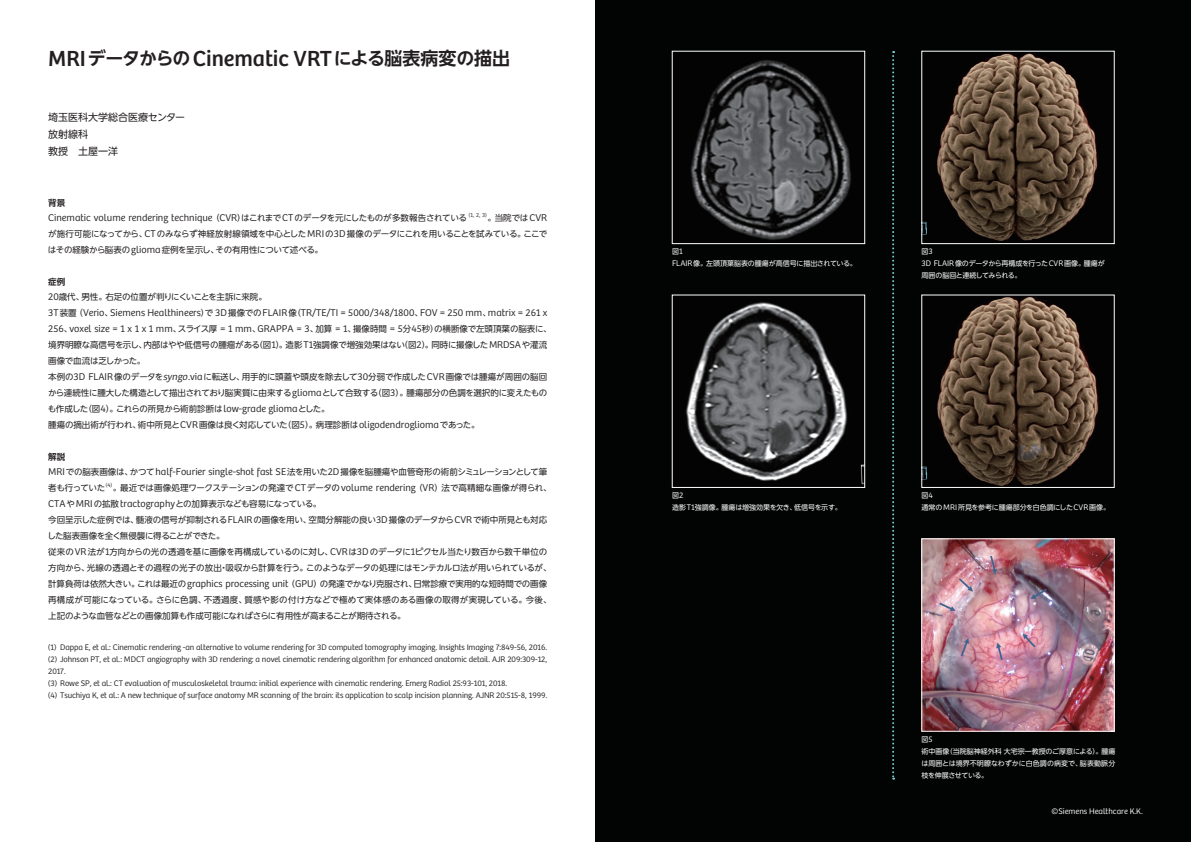
<style>
.page{position:relative;width:1191px;height:842px;background:#fff}
.page>*{position:absolute;margin:0;border:0;box-sizing:border-box;transform-origin:0 0}
.t1{font:700 18px "UD Shin Go NT Pro De";letter-spacing:-.03em;color:#231f20}
.t2{font:10.2px/16px "Bree SH Text Light";color:#231f20}
.t3{font:10px/17px "UD Shin Go NT Pr 6 N";color:#231f20}
.t4{font:8.5px/16px "UD Shin Go NT Pr 6 N";letter-spacing:-.025em;color:#231f20}
.t5{font:700 8.5px "UD Shin Go NT Pro De";color:#231f20}
.t6{font:8.4px "Bree SH Text Light";letter-spacing:-.01em;color:#231f20}
.t7{font:8.4px "Bree SH Text Light";color:#fff}
.t8{font:7px/12px "UD Shin Go NT Pr 6 N";color:#fff}
.t9{font:7px/12px "UD Shin Go NT Pr 6 N";letter-spacing:-.06em;color:#fff}
.t10{font:5.9px "Bree SH Text Light";color:#231f20}
.t11{font:5px "UD Shin Go NT Pr 6 N";color:#231f20}
.s1{font-family:"Bree SH Text Regular";font-weight:400;font-size:22.7px}
.s2{font-family:"UD Shin Go NT Pr 6 N";font-size:8.5px}
.s3{font-family:"UD Shin Go NT Pr 6 N";font-size:5px}
.s4{font-family:"Bree SH Text Light";font-size:10.2px}
.s5{font-family:"Bree SH Text Light";font-style:italic;font-size:10.2px}
.s6{font-family:"Bree SH Text Light";font-size:5.9px}
.s7{font-family:"UD Shin Go NT Pr 6 N";font-size:7px}
.s8{font-family:"Bree SH Text Light";font-size:8.4px}
</style>
<div class="page">
<div style="left:595px;top:0;width:596px;height:842px;background:#020303"></div>
<img style="left:690px;top:60px;width:161px;height:180px">
<div style="left:672px;top:51px;width:193px;height:193px;border:1px solid #fff"></div>
<img style="left:923px;top:53px;width:176px;height:188px">
<img style="left:923px;top:541px;width:189px;height:188px">
<img style="left:923px;top:297px;width:177px;height:189px">
<img style="left:685px;top:302px;width:178px;height:183px">
<div style="left:672px;top:295px;width:193px;height:193px;border:1px solid #fff"></div>
<svg style="left:892px;top:51px;width:2px;height:729px"></svg>
<h1 class="t1" style="left:48px;top:44px;width:463px"><span class="s1">MRI</span>データからの<span class="s1">Cinematic VRT</span>による脳表病変の描出</h1>
<p class="t3" style="left:48px;top:108px;width:138px">埼玉医科大学総合医療センター放射線科<br>教授　土屋一洋</p>
<p class="t5" style="left:48px;top:196px;width:18px">背景</p>
<p class="t2" style="left:48px;top:210px;width:420px">Cinematic volume rendering technique <span class="s2">（</span>CVR<span class="s2">）はこれまで</span>CT<span class="s2">のデータを元にしたものが多数報告されている</span></p>
<p class="t10" style="left:465px;top:211px;width:26px"><span class="s3">（</span>1, 2, 3<span class="s3">）</span></p>
<p class="t4" style="left:48px;top:209px;width:501px;text-align:justify;text-indent:439px">。当院では<span class="s4">CVR</span>が施行可能になってから、<span class="s4">CT</span> のみならず神経放射線領域を中心とした<span class="s4">MRI</span> の<span class="s4">3D</span> 撮像のデータにこれを用いることを試みている。ここではその経験から脳表の<span class="s4">glioma</span>症例を呈示し、その有用性について述べる。</p>
<p class="t5" style="left:48px;top:275px;width:18px">症例</p>
<p class="t4" style="left:48px;top:288px;width:220px"><span class="s4">20</span>歳代、男性。右足の位置が判りにくいことを主訴に来院。</p>
<p class="t2" style="left:48px;top:305px;width:505px">3T<span class="s2">装置（</span>Verio<span class="s2">、</span>Siemens Healthineers<span class="s2">）で</span> 3D<span class="s2">撮像での</span>FLAIR<span class="s2">像（</span>TR/TE/TI = 5000/348/1800<span class="s2">、</span>FOV = 250 mm<span class="s2">、</span>matrix = 261 x<br>256<span class="s2">、</span>voxel size = 1 x 1 x 1 mm<span class="s2">、スライス厚</span> = 1 mm<span class="s2">、</span>GRAPPA = 3<span class="s2">、加算</span> = 1<span class="s2">、撮像時間</span> = 5<span class="s2">分</span>45<span class="s2">秒）の横断像で左頭頂葉の脳表に、</span></p>
<p class="t4" style="left:48px;top:336px;width:501px">境界明瞭な高信号を示し、内部はやや低信号の腫瘤がある（図<span class="s4">1</span>）。造影<span class="s4">T1</span>強調像で増強効果はない（図<span class="s4">2</span>）。同時に撮像した<span class="s4">MRDSA</span>や灌流画像で血流は乏しかった。<br>本例の<span class="s4">3D FLAIR</span>像のデータを<span class="s5">syngo</span><span class="s4">.via</span>に転送し、用手的に頭蓋や頭皮を除去して<span class="s4">30</span>分弱で作成した<span class="s4">CVR</span>画像では腫瘍が周囲の脳回から連続性に腫大した構造として描出されており脳実質に由来する<span class="s4">glioma</span>として合致する（図<span class="s4">3</span>）。腫瘍部分の色調を選択的に変えたものも作成した（図<span class="s4">4</span>）。これらの所見から術前診断は<span class="s4">low-grade glioma</span>とした。<br>腫瘍の摘出術が行われ、術中所見と<span class="s4">CVR</span>画像は良く対応していた（図<span class="s4">5</span>）。病理診断は<span class="s4">oligodendroglioma</span>であった。</p>
<p class="t5" style="left:48px;top:450px;width:18px">解説</p>
<p class="t4" style="left:48px;top:463px;width:500px"><span class="s4">MRI</span>での脳表画像は、かつて<span class="s4">half-Fourier single-shot fast SE</span>法を用いた<span class="s4">2D</span>撮像を脳腫瘍や血管奇形の術前シミュレーションとして筆者も行っていた</p>
<p class="t11" style="left:103px;top:481px;width:14px">（<span class="s6">4</span>）</p>
<p class="t4" style="left:47px;top:479px;width:506px;text-indent:66px">。最近では画像処理ワークステーションの発達で<span class="s4">CT</span>データの<span class="s4">volume rendering</span> （<span class="s4">VR</span>）法で高精細な画像が得られ、<span class="s4">CTA</span>や<span class="s4">MRI</span>の拡散<span class="s4">tractography</span>との加算表示なども容易になっている。<br>今回呈示した症例では、髄液の信号が抑制される<span class="s4">FLAIR</span>の画像を用い、空間分解能の良い<span class="s4">3D</span>撮像のデータから<span class="s4">CVR</span>で術中所見とも対応した脳表画像を全く無侵襲に得ることができた。<br>従来の<span class="s4">VR</span>法が<span class="s4">1</span>方向からの光の透過を基に画像を再構成しているのに対し、<span class="s4">CVR</span>は<span class="s4">3D</span>のデータに<span class="s4">1</span>ピクセル当たり数百から数千単位の方向から、光線の透過とその過程の光子の放出・吸収から計算を行う。このようなデータの処理にはモンテカルロ法が用いられているが、計算負荷は依然大きい。これは最近の<span class="s4">graphics processing unit</span> （<span class="s4">GPU</span>）の発達でかなり克服され、日常診療で実用的な短時間での画像再構成が可能になっている。さらに色調、不透過度、質感や影の付け方などで極めて実体感のある画像の取得が実現している。今後、上記のような血管などとの画像加算も作成可能になればさらに有用性が高まることが期待される。</p>
<p class="t6" style="left:44px;top:642px;width:505px"><span class="s7">（</span>1<span class="s7">）</span>Dappa E, et al.: Cinematic rendering -an alternative to volume rendering for 3D computed tomography imaging. Insights Imaging 7:849-56, 2016.</p>
<p class="t6" style="left:44px;top:654px;width:505px"><span class="s7">（</span>2<span class="s7">）</span>Johnson PT, et al.: MDCT angiography with 3D rendering: a novel cinematic rendering algorithm for enhanced anatomic detail. AJR 209:309-12,</p>
<p class="t6" style="left:48px;top:666px;width:19px">2017.</p>
<p class="t6" style="left:44px;top:678px;width:465px"><span class="s7">（</span>3<span class="s7">）</span>Rowe SP, et al.: CT evaluation of musculoskeletal trauma: initial experience with cinematic rendering. Emerg Radiol 25:93-101, 2018.</p>
<p class="t6" style="left:44px;top:690px;width:505px"><span class="s7">（</span>4<span class="s7">）</span>Tsuchiya K, et al.: A new technique of surface anatomy MR scanning of the brain: its application to scalp incision planning. AJNR 20:515-8, 1999.</p>
<p class="t8" style="left:672px;top:245px;width:186px">図<span class="s8">1<br>FLAIR</span>像。左頭頂葉脳表の腫瘍が高信号に描出されている。</p>
<p class="t9" style="left:921px;top:245px;width:185px">図<span class="s8">3<br>3D FLAIR</span>像のデータから再構成を行った<span class="s8">CVR</span>画像。腫瘍が周囲の脳回と連続してみられる。</p>
<p class="t8" style="left:672px;top:489px;width:171px">図<span class="s8">2<br></span>造影<span class="s8">T1</span>強調像。腫瘍は増強効果を欠き、低信号を示す。</p>
<p class="t8" style="left:921px;top:489px;width:190px">図<span class="s8">4<br></span>通常の<span class="s8">MRI</span>所見を参考に腫瘍部分を白色調にした<span class="s8">CVR</span>画像。</p>
<p class="t8" style="left:921px;top:733px;width:195px">図<span class="s8">5<br></span>術中画像（当院脳神経外科大宅宗一教授のご厚意による）。腫瘍は周囲とは境界不明瞭なわずかに白色調の病変で、脳表動脈分枝を伸展させている。</p>
<p class="t7" style="left:1051px;top:807px;width:93px">©Siemens Healthcare K.K.</p>
</div>
